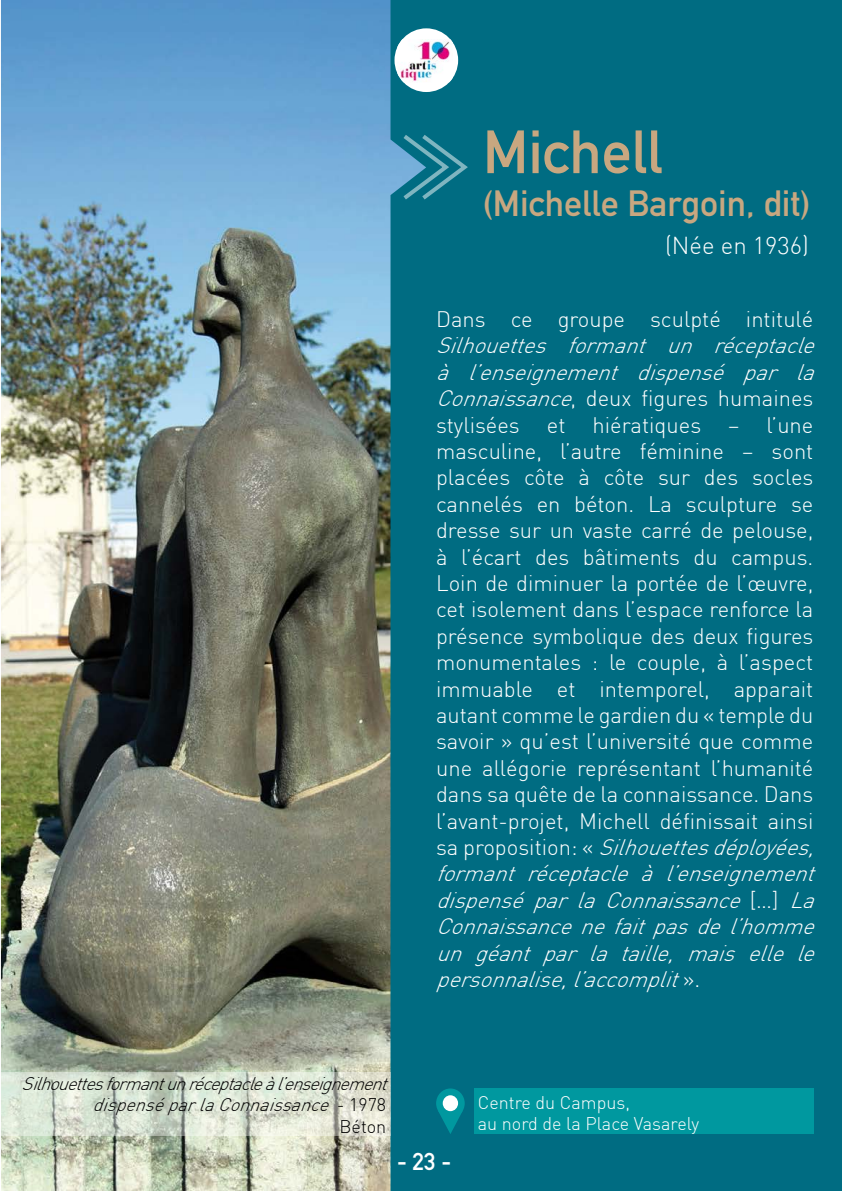
<style>
.page{position:relative;width:842px;height:1191px;background:#fff}
.page>*{position:absolute;margin:0;border:0;box-sizing:border-box;transform-origin:0 0}
.t1{font:700 60px "DIN Alternate";color:#c8a780}
.t2{font:700 36px "DIN Alternate";color:#c8a780}
.t3{font:300 24px "DIN";color:#fff}
.t4{font:700 24px "DIN Alternate";color:#fff}
.t5{font:300 22px/26.4px "DIN";color:#fff}
.t6{font:italic 300 18px "DIN";color:#000}
.t7{font:300 18px/21.6px "DIN";color:#fff}
.t8{font:300 18px "DIN";color:#000}
.s1{font-style:italic}
.s2{font-style:normal}
</style>
<div class="page">
<div style="left:390px;top:0;width:452px;height:1191px;background:#006c82"></div>
<img style="left:1px;top:0;width:419px;height:1191px">
<div style="left:474px;top:1088px;width:340px;height:46px;background:#00989f"></div>
<svg style="left:438px;top:1111px;width:25px;height:23px"></svg>
<div style="left:436px;top:1088px;width:29px;height:30px;background:#00989f;border-radius:50%"></div>
<div style="left:443px;top:1095px;width:15px;height:16px;background:#fff;border-radius:50%"></div>
<svg style="left:399px;top:131px;width:69px;height:72px"></svg>
<svg style="left:1px;top:1072px;width:389px;height:63px;background:#d8dfd0"></svg>
<div style="left:394px;top:28px;width:64px;height:64px;background:#fff;border-radius:50%"></div>
<img style="left:397px;top:39px;width:56px;height:43px">
<h1 class="t1" style="left:483px;top:106px;width:181px">Michell</h1>
<h2 class="t2" style="left:483px;top:176px;width:329px">(Michelle Bargoin, dit)</h2>
<p class="t3" style="left:665px;top:231px;width:146px">(Née en 1936)</p>
<p class="t5" style="left:436px;top:305px;width:379px">Dans ce groupe sculpté intitulé</p>
<p class="t5" style="left:436px;top:332px;width:389px"><span class="s1">Silhouettes formant un réceptacle à l’enseignement dispensé par la Connaissance</span>, deux figures humaines stylisées et hiératiques – l’une masculine, l’autre féminine – sont placées côte à côte sur des socles cannelés en béton. La sculpture se dresse sur un vaste carré de pelouse, à l’écart des bâtiments du campus.<br>Loin de diminuer la portée de l’œuvre, cet isolement dans l’espace renforce la présence symbolique des deux figures monumentales : le couple, à l’aspect immuable et intemporel, apparait autant comme le gardien du « temple du savoir » qu’est l’université que comme une allégorie représentant l’humanité dans sa quête de la connaissance. Dans l’avant-projet, Michell définissait ainsi s a p r o p o s i t i o n : « <span class="s1">Silhouettesdéployées, formant réceptacle à l’enseignement dispenséparlaConnaissance</span>[ … ] <span class="s1">La Connaissancenefaitpasdel’homme un géant par la taille, mais elle le personnalise,l’accomplit</span>» .</p>
<p class="t6" style="left:22px;top:1072px;width:374px">Silhouettesformantunréceptacleàl’enseignement</p>
<p class="t6" style="left:92px;top:1093px;width:295px">dispenséparlaConnaissance <span class="s2">- 1 9 7 8</span></p>
<p class="t8" style="left:339px;top:1115px;width:48px">Béton</p>
<p class="t4" style="left:397px;top:1143px;width:56px">- 23 -</p>
<p class="t7" style="left:478px;top:1091px;width:223px">Centre du Campus,<br>au nord de la Place Vasarely</p>
</div>
